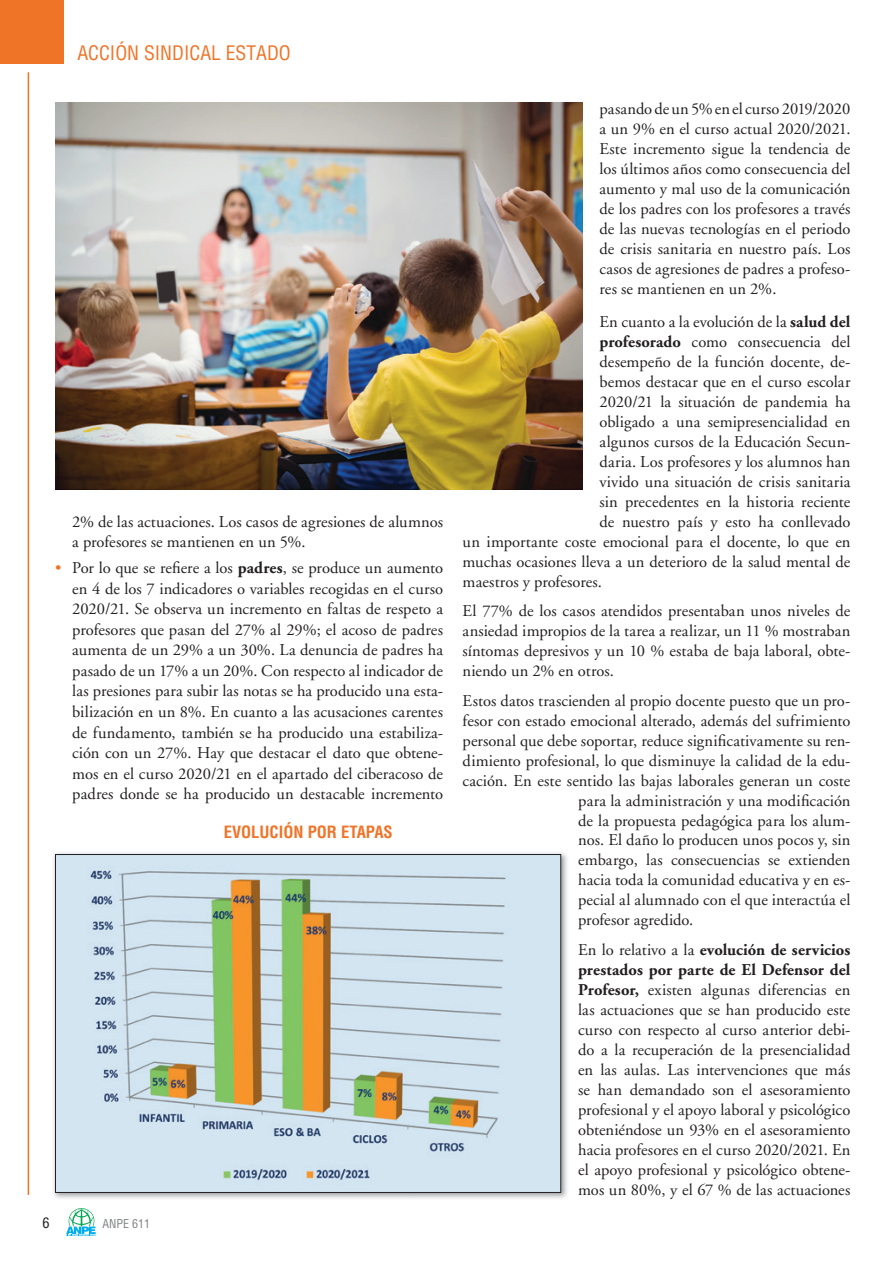
<style>
.page{position:relative;width:893px;height:1263px;background:#fff}
.page>*{position:absolute;margin:0;border:0;box-sizing:border-box;transform-origin:0 0}
.t1{font:condensed 19.5px "Helvetica";color:#ef7428}
.t2{font:16.5px/20px "Adobe Garamond";letter-spacing:.005em;color:#231f20;text-align:justify}
.t3{font:700 condensed 16.5px "Helvetica";color:#ef7428}
.t4{font:condensed 14.25px "Helvetica";color:#231f20}
.t5{font:condensed 12px "Helvetica";color:#808285}
.s1{color:#ef7428}
.s2{font-weight:700}
</style>
<div class="page">
<div style="left:0;top:0;width:64px;height:64px;background:#ef7428"></div>
<hr style="left:28px;top:72px;width:1px;height:1123px;background:#ef7428">
<svg style="left:66px;top:1208px;width:30px;height:28px"></svg>
<img style="left:53px;top:852px;width:514px;height:347px">
<img style="left:57px;top:856px;width:502px;height:335px">
<img style="left:55px;top:102px;width:528px;height:387px">
<p class="t1" style="left:77px;top:40px;width:215px">ACCIÓN SINDICAL ESTADO</p>
<p class="t2" style="left:72px;top:511px;width:372px;line-height:20.5px">2% de las actuaciones. Los casos de agresiones de alumnos a profesores se mantienen en un 5%.</p>
<p class="t2" style="left:72px;top:558px;width:372px;line-height:20.5px;text-indent:-17px"><span class="s1">•</span> Por lo que se refiere a los <span class="s2">padres</span>, se produce un aumento en 4 de los 7 indicadores o variables recogidas en el curso 2020/21. Se observa un incremento en faltas de respeto a profesores que pasan del 27% al 29%; el acoso de padres aumenta de un 29% a un 30%. La denuncia de padres ha pasado de un 17% a un 20%. Con respecto al indicador de las presiones para subir las notas se ha producido una esta&shy;bilización en un 8%. En cuanto a las acusaciones carentes de fundamento, también se ha producido una estabiliza&shy;ción con un 27%. Hay que destacar el dato que obtene&shy;mos en el curso 2020/21 en el apartado del ciberacoso de padres donde se ha producido un destacable incremento</p>
<p class="t3" style="left:224px;top:822px;width:171px">EVOLUCIÓN POR ETAPAS</p>
<p class="t4" style="left:43px;top:1214px;width:9px">6</p>
<p class="t5" style="left:102px;top:1216px;width:49px">ANPE 611</p>
<p class="t2" style="left:600px;top:99px;width:252px">pasando de un 5% en el curso 2019/2020 a un 9% en el curso actual 2020/2021.<br>Este incremento sigue la tendencia de los últimos años como consecuencia del aumento y mal uso de la comunicación de los padres con los profesores a través de las nuevas tecnologías en el periodo de crisis sanitaria en nuestro país. Los casos de agresiones de padres a profeso&shy;res se mantienen en un 2%.</p>
<p class="t2" style="left:600px;top:312px;width:252px">En cuanto a la evolución de la <span class="s2">salud del</span></p>
<p class="t2" style="left:600px;top:332px;width:252px"><span class="s2">profesorado</span> como consecuencia del</p>
<p class="t2" style="left:600px;top:352px;width:252px">desempeño de la función docente, de-</p>
<p class="t2" style="left:600px;top:372px;width:252px">bemos destacar que en el curso escolar</p>
<p class="t2" style="left:600px;top:392px;width:252px">2020/21 la situación de pandemia ha</p>
<p class="t2" style="left:600px;top:412px;width:252px">obligado a una semipresencialidad en</p>
<p class="t2" style="left:600px;top:432px;width:252px">algunos cursos de la Educación Secun-</p>
<p class="t2" style="left:600px;top:452px;width:252px">daria. Los profesores y los alumnos han</p>
<p class="t2" style="left:600px;top:472px;width:252px">vivido una situación de crisis sanitaria</p>
<p class="t2" style="left:600px;top:492px;width:252px">sin precedentes en la historia reciente</p>
<p class="t2" style="left:600px;top:512px;width:252px">de nuestro país y esto ha conllevado</p>
<p class="t2" style="left:463px;top:532px;width:389px">un importante coste emocional para el docente, lo que en</p>
<p class="t2" style="left:463px;top:552px;width:389px">muchas ocasiones lleva a un deterioro de la salud mental de</p>
<p class="t2" style="left:463px;top:572px;width:141px">maestros y profesores.</p>
<p class="t2" style="left:463px;top:601px;width:389px">El 77% de los casos atendidos presentaban unos niveles de ansiedad impropios de la tarea a realizar, un 11 % mostraban síntomas depresivos y un 10 % estaba de baja laboral, obte&shy;niendo un 2% en otros.</p>
<p class="t2" style="left:463px;top:691px;width:389px">Estos datos trascienden al propio docente puesto que un pro-</p>
<p class="t2" style="left:463px;top:711px;width:389px">fesor con estado emocional alterado, además del sufrimiento</p>
<p class="t2" style="left:463px;top:731px;width:389px">personal que debe soportar, reduce significativamente su ren-</p>
<p class="t2" style="left:463px;top:751px;width:389px">dimiento profesional, lo que disminuye la calidad de la edu-</p>
<p class="t2" style="left:463px;top:771px;width:389px">cación. En este sentido las bajas laborales generan un coste</p>
<p class="t2" style="left:578px;top:791px;width:274px">para la administración y una modificación</p>
<p class="t2" style="left:578px;top:811px;width:274px">de la propuesta pedagógica para los alum-</p>
<p class="t2" style="left:578px;top:831px;width:274px">nos. El daño lo producen unos pocos y, sin</p>
<p class="t2" style="left:578px;top:851px;width:274px">embargo, las consecuencias se extienden</p>
<p class="t2" style="left:578px;top:871px;width:274px">hacia toda la comunidad educativa y en es-</p>
<p class="t2" style="left:578px;top:891px;width:274px">pecial al alumnado con el que interactúa el</p>
<p class="t2" style="left:578px;top:911px;width:117px">profesor agredido.</p>
<p class="t2" style="left:578px;top:940px;width:274px">En lo relativo a la <span class="s2">evolución de servicios prestados por parte de El Defensor del Profesor,</span> existen algunas diferencias en las actuaciones que se han producido este curso con respecto al curso anterior debi&shy;do a la recuperación de la presencialidad en las aulas. Las intervenciones que más se han demandado son el asesoramiento profesional y el apoyo laboral y psicológico obteniéndose un 93% en el asesoramiento hacia profesores en el curso 2020/2021. En el apoyo profesional y psicológico obtene&shy;mos un 80%, y el 67 % de las actuaciones</p>
</div>
